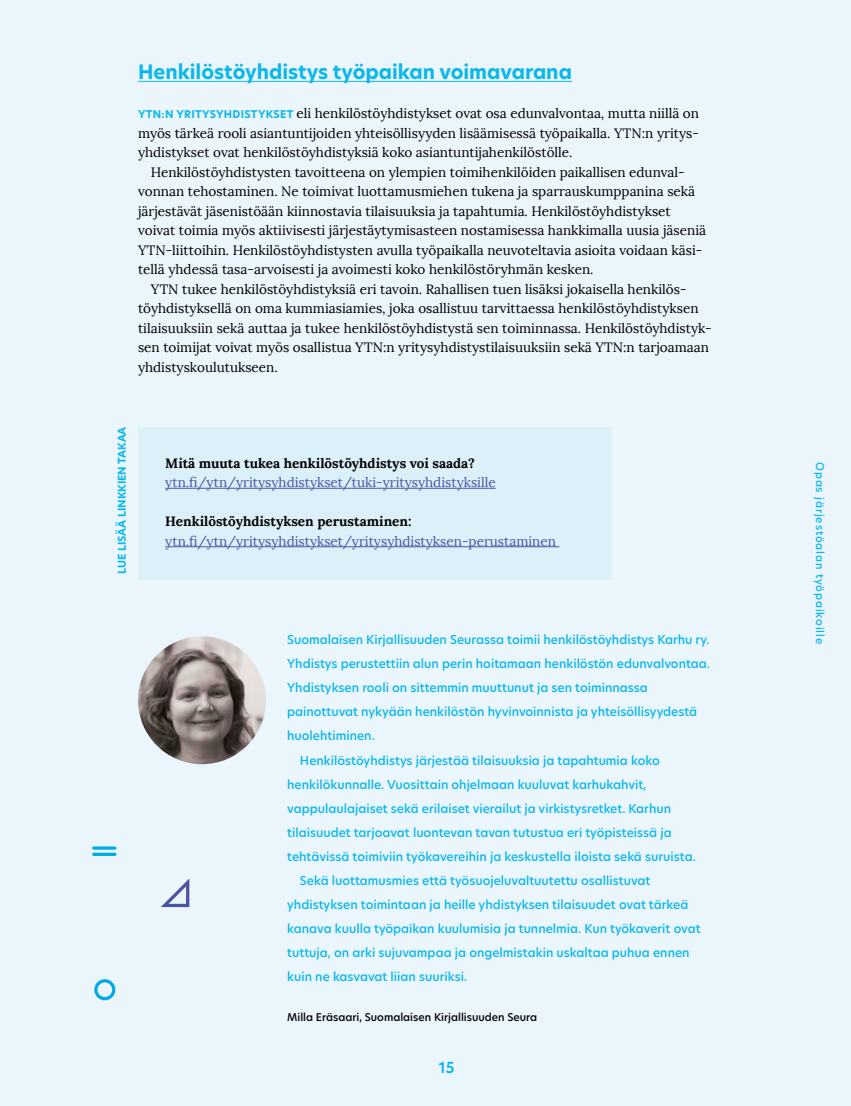
<style>
.page{position:relative;width:851px;height:1106px;background:#fff}
.page>*{position:absolute;margin:0;border:0;box-sizing:border-box;transform-origin:0 0}
.t1{font:700 19.5px "Hero New";color:#0cb7eb}
.t2{font:600 15px "Hero New";color:#0cb7eb}
.t3{font:13.5px/19.5px "Lora";color:#000}
.t4{font:13.5px "Lora";color:#4952a3}
.t5{font:700 13.5px "Lora";color:#000}
.t6{font:500 12px "Hero New";color:#0cb7eb}
.t7{font:500 10.5px "Hero New";color:#000}
.t8{font:500 10.5px "Hero New";letter-spacing:.08em;color:#0cb7eb}
.t9{font:700 10.5px "Hero New";color:#0cb7eb}
.s1{font-family:"Hero New";font-weight:700;font-size:10.5px;color:#0cb7eb}
</style>
<div class="page">
<div style="left:0;top:0;width:850px;height:1106px;background:#eaf5fc"></div>
<div style="left:138px;top:427px;width:473px;height:152px;background:#dcf0fa"></div>
<hr style="left:138px;top:81px;width:434px;height:1px;background:#0cb7eb">
<hr style="left:165px;top:488px;width:330px;height:1px;background:#4952a3">
<hr style="left:165px;top:546px;width:394px;height:1px;background:#4952a3">
<svg style="left:161px;top:879px;width:28px;height:28px"></svg>
<svg style="left:94px;top:979px;width:21px;height:21px"></svg>
<svg style="left:94px;top:852px;width:21px;height:4px"></svg>
<hr style="left:94px;top:846px;width:21px;height:3px;background:#00aae7">
<img style="left:138px;top:636px;width:128px;height:128px;border-radius:64px">
<h1 class="t1" style="left:138px;top:59px;width:435px">Henkilöstöyhdistys työpaikan voimavarana</h1>
<p class="t3" style="left:138px;top:104px;width:562px;text-align:justify"><span class="s1">YTN:N YRITYSYHDISTYKSET</span> eli henkilöstöyhdistykset ovat osa edunvalvontaa, mutta niillä on myös tärkeä rooli asiantuntijoiden yhteisöllisyyden lisäämisessä työpaikalla. YTN:n yritys&shy;yhdistykset ovat henkilöstöyhdistyksiä koko asiantuntijahenkilöstölle.</p>
<p class="t3" style="left:138px;top:162px;width:569px;text-indent:13px">Henkilöstöyhdistysten tavoitteena on ylempien toimihenkilöiden paikallisen edunval&shy;vonnan tehostaminen. Ne toimivat luottamusmiehen tukena ja sparrauskumppanina sekä järjestävät jäsenistöään kiinnostavia tilaisuuksia ja tapahtumia. Henkilöstöyhdistykset voivat toimia myös aktiivisesti järjestäytymisasteen nostamisessa hankkimalla uusia jäseniä YTN-liittoihin. Henkilöstöyhdistysten avulla työpaikalla neuvoteltavia asioita voidaan käsi&shy;tellä yhdessä tasa-arvoisesti ja avoimesti koko henkilöstöryhmän kesken.</p>
<p class="t3" style="left:138px;top:279px;width:575px;text-indent:13px">YTN tukee henkilöstöyhdistyksiä eri tavoin. Rahallisen tuen lisäksi jokaisella henkilös&shy;töyhdistyksellä on oma kummiasiamies, joka osallistuu tarvittaessa henkilöstöyhdistyksen tilaisuuksiin sekä auttaa ja tukee henkilöstöyhdistystä sen toiminnassa. Henkilöstöyhdistyk&shy;sen toimijat voivat myös osallistua YTN:n yritysyhdistystilaisuuksiin sekä YTN:n tarjoamaan yhdistyskoulutukseen.</p>
<p class="t9" style="left:115px;top:574px;width:149px;rotate:-90deg">LUE LISÄÄ LINKKIEN TAKAA</p>
<p class="t5" style="left:165px;top:454px;width:311px">Mitä muuta tukea henkilöstöyhdistys voi saada?</p>
<p class="t4" style="left:165px;top:474px;width:332px">ytn.fi/ytn/yritysyhdistykset/tuki-yritysyhdistyksille</p>
<p class="t5" style="left:165px;top:512px;width:247px">Henkilöstöyhdistyksen perustaminen:</p>
<p class="t4" style="left:165px;top:532px;width:392px">ytn.fi/ytn/yritysyhdistykset/yritysyhdistyksen-perustaminen</p>
<p class="t6" style="left:287px;top:632px;width:424px">Suomalaisen Kirjallisuuden Seurassa toimii henkilöstöyhdistys Karhu ry.</p>
<p class="t6" style="left:287px;top:656px;width:424px">Yhdistys perustettiin alun perin hoitamaan henkilöstön edunvalvontaa.</p>
<p class="t6" style="left:287px;top:680px;width:362px">Yhdistyksen rooli on sittemmin muuttunut ja sen toiminnassa</p>
<p class="t6" style="left:287px;top:704px;width:411px">painottuvat nykyään henkilöstön hyvinvoinnista ja yhteisöllisyydestä</p>
<p class="t6" style="left:287px;top:728px;width:89px">huolehtiminen.</p>
<p class="t6" style="left:300px;top:752px;width:361px">Henkilöstöyhdistys järjestää tilaisuuksia ja tapahtumia koko</p>
<p class="t6" style="left:287px;top:776px;width:360px">henkilökunnalle. Vuosittain ohjelmaan kuuluvat karhukahvit,</p>
<p class="t6" style="left:287px;top:800px;width:385px">vappulaulajaiset sekä erilaiset vierailut ja virkistysretket. Karhun</p>
<p class="t6" style="left:287px;top:824px;width:386px">tilaisuudet tarjoavat luontevan tavan tutustua eri työpisteissä ja</p>
<p class="t6" style="left:287px;top:848px;width:410px">tehtävissä toimiviin työkavereihin ja keskustella iloista sekä suruista.</p>
<p class="t6" style="left:300px;top:872px;width:352px">Sekä luottamusmies että työsuojeluvaltuutettu osallistuvat</p>
<p class="t6" style="left:287px;top:896px;width:402px">yhdistyksen toimintaan ja heille yhdistyksen tilaisuudet ovat tärkeä</p>
<p class="t6" style="left:287px;top:920px;width:415px">kanava kuulla työpaikan kuulumisia ja tunnelmia. Kun työkaverit ovat</p>
<p class="t6" style="left:287px;top:944px;width:404px">tuttuja, on arki sujuvampaa ja ongelmistakin uskaltaa puhua ennen</p>
<p class="t6" style="left:287px;top:968px;width:181px">kuin ne kasvavat liian suuriksi.</p>
<p class="t7" style="left:287px;top:1010px;width:251px">Milla Eräsaari, Suomalaisen Kirjallisuuden Seura</p>
<p class="t2" style="left:439px;top:1057px;width:17px">15</p>
<p class="t8" style="left:827px;top:462px;width:183px;rotate:90deg">Opas järjestöalan työpaikoille</p>
</div>
